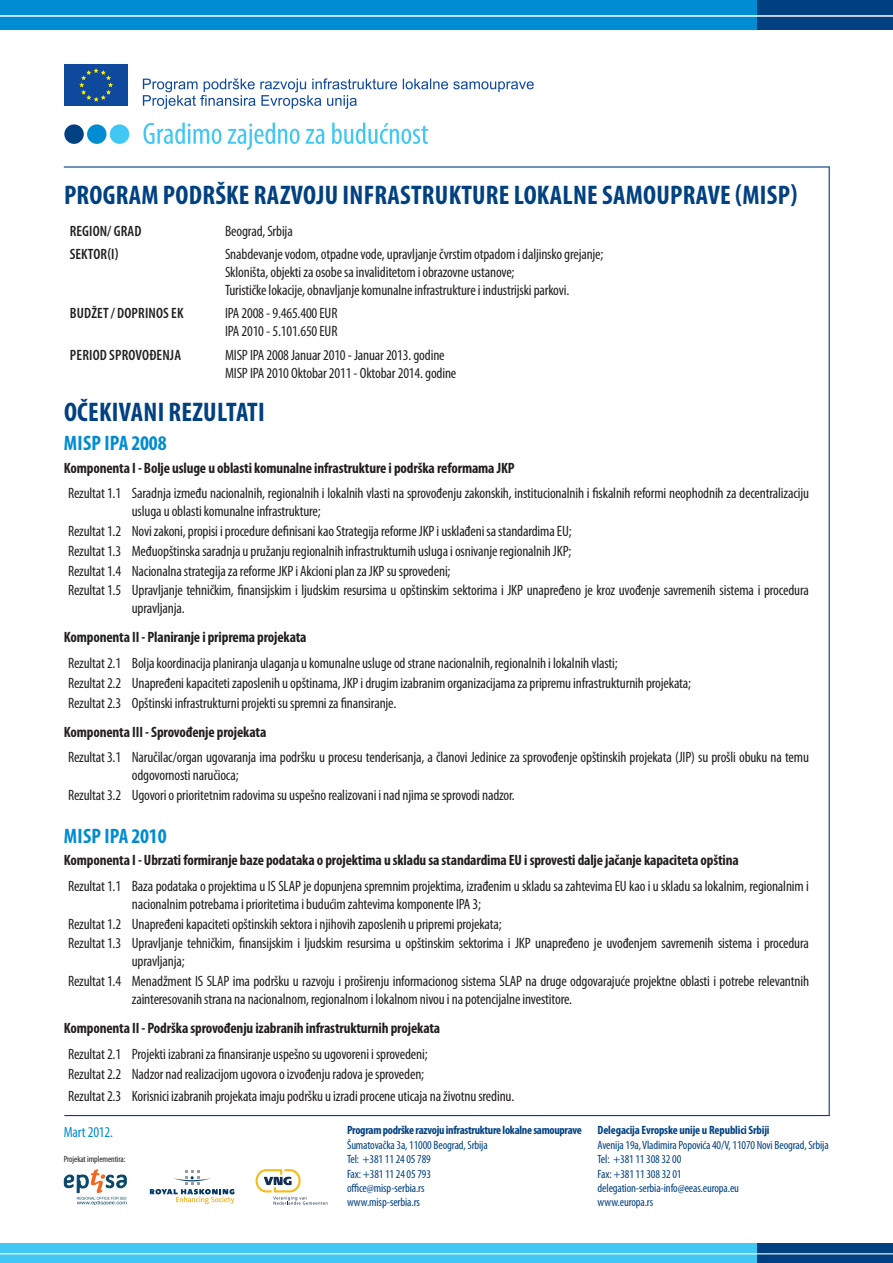
<style>
.page{position:relative;width:893px;height:1263px;background:#fff}
.page>*{position:absolute;margin:0;border:0;box-sizing:border-box;transform-origin:0 0}
.t1{font:700 condensed 27px "Myriad Pro";letter-spacing:.01em;color:#014181}
.t2{font:700 condensed 21px "Myriad Pro";color:#008cd2}
.t3{font:condensed 15px/19.8px "Myriad Pro";letter-spacing:-.01em;color:#231f20}
.t4{font:700 condensed 15px "Myriad Pro";letter-spacing:-.01em;color:#231f20}
.t5{font:600 condensed 15px "Myriad Pro";letter-spacing:.01em;color:#231f20}
.t6{font:condensed 15px "Myriad Pro";letter-spacing:-.01em;color:#008cd2}
.t7{font:condensed 12px/14.4px "Myriad Pro";letter-spacing:-.01em;color:#014181}
.t8{font:700 condensed 12px "Myriad Pro";letter-spacing:-.025em;color:#014181}
.t9{font:condensed 9px "Myriad Pro";letter-spacing:-.01em;color:#231f20}
</style>
<div class="page">
<div style="left:64px;top:64px;width:64px;height:42px;background:#0f499d"></div>
<svg style="left:79px;top:68px;width:34px;height:34px"></svg>
<svg style="left:143px;top:78px;width:391px;height:31px"></svg>
<div style="left:64px;top:124px;width:20px;height:20px;background:#014181;border-radius:50%"></div>
<div style="left:87px;top:124px;width:20px;height:20px;background:#008cd2;border-radius:50%"></div>
<div style="left:110px;top:124px;width:19px;height:20px;background:#40c7f4;border-radius:50%"></div>
<svg style="left:143px;top:123px;width:285px;height:27px"></svg>
<hr style="left:64px;top:166px;width:765px;height:2px;background:#014181">
<hr style="left:829px;top:166px;width:1px;height:950px;background:#014181">
<hr style="left:64px;top:1115px;width:766px;height:1px;background:#014181">
<svg style="left:64px;top:1169px;width:63px;height:36px"></svg>
<svg style="left:150px;top:1170px;width:84px;height:33px"></svg>
<svg style="left:255px;top:1169px;width:73px;height:36px"></svg>
<div style="left:0;top:0;width:893px;height:30px;background:#008cd2"></div>
<div style="left:758px;top:0;width:135px;height:30px;background:#014181"></div>
<hr style="left:0;top:15px;width:893px;height:2px;background:#fff">
<div style="left:0;top:1243px;width:893px;height:20px;background:#40c7f4"></div>
<div style="left:758px;top:1243px;width:135px;height:20px;background:#014181"></div>
<hr style="left:0;top:1253px;width:893px;height:1px;background:#fff">
<h1 class="t1" style="left:64px;top:178px;width:735px">PROGRAM PODRŠKE RAZVOJU INFRASTRUKTURE LOKALNE SAMOUPRAVE (MISP)</h1>
<p class="t5" style="left:70px;top:223px;width:73px">REGION/ GRAD</p>
<p class="t3" style="left:225px;top:221px;width:69px">Beograd, Srbija</p>
<p class="t5" style="left:70px;top:246px;width:50px">SEKTOR(I)</p>
<p class="t3" style="left:225px;top:245px;width:380px;line-height:18px">Snabdevanje vodom, otpadne vode, upravljanje čvrstim otpadom i daljinsko grejanje;<br>Skloništa, objekti za osobe sa invaliditetom i obrazovne ustanove;<br>Turističke lokacije, obnavljanje komunalne infrastrukture i industrijski parkovi.</p>
<p class="t5" style="left:70px;top:305px;width:115px">BUDŽET / DOPRINOS EK</p>
<p class="t3" style="left:225px;top:304px;width:114px;line-height:18px">IPA 2008 - 9.465.400 EUR<br>IPA 2010 - 5.101.650 EUR</p>
<p class="t5" style="left:70px;top:346px;width:113px">PERIOD SPROVOĐENJA</p>
<p class="t3" style="left:225px;top:345px;width:233px;line-height:18px">MISP IPA 2008 Januar 2010 - Januar 2013. godine<br>MISP IPA 2010 Oktobar 2011 - Oktobar 2014. godine</p>
<h1 class="t1" style="left:64px;top:395px;width:36px">Očekivani</h1>
<h1 class="t1" style="left:169px;top:395px;width:12px">rezultati</h1>
<h2 class="t2" style="left:64px;top:430px;width:104px">MISP IPA 2008</h2>
<p class="t4" style="left:64px;top:458px;width:452px">Komponenta I - Bolje usluge u oblasti komunalne infrastrukture i podrška reformama JKP</p>
<p class="t3" style="left:132px;top:484px;width:679px;line-height:18px;text-indent:-64px">Rezultat 1.1 Saradnja između nacionalnih, regionalnih i lokalnih vlasti na sprovođenju zakonskih, institucionalnih i fiskalnih reformi neophodnih za decentralizaciju usluga u oblasti komunalne infrastrukture;</p>
<p class="t3" style="left:68px;top:521px;width:742px">Rezultat 1.2 Novi zakoni, propisi i procedure definisani kao Strategija reforme JKP i usklađeni sa standardima EU;<br>Rezultat 1.3 Međuopštinska saradnja u pružanju regionalnih infrastrukturnih usluga i osnivanje regionalnih JKP;<br>Rezultat 1.4 Nacionalna strategija za reforme JKP i Akcioni plan za JKP su sprovedeni;<br>Rezultat 1.5 Upravljanje tehničkim, finansijskim i ljudskim resursima u opštinskim sektorima i JKP unapređeno je kroz uvođenje savremenih sistema i procedura</p>
<p class="t3" style="left:132px;top:598px;width:54px">upravljanja.</p>
<p class="t4" style="left:64px;top:628px;width:244px">Komponenta II - Planiranje i priprema projekata</p>
<p class="t3" style="left:68px;top:653px;width:624px">Rezultat 2.1 Bolja koordinacija planiranja ulaganja u komunalne usluge od strane nacionalnih, regionalnih i lokalnih vlasti;<br>Rezultat 2.2 Unapređeni kapaciteti zaposlenih u opštinama, JKP i drugim izabranim organizacijama za pripremu infrastrukturnih projekata;<br>Rezultat 2.3 Opštinski infrastrukturni projekti su spremni za finansiranje.</p>
<p class="t4" style="left:64px;top:722px;width:204px">Komponenta III - Sprovođenje projekata</p>
<p class="t3" style="left:132px;top:748px;width:679px;line-height:18px;text-indent:-64px">Rezultat 3.1 Naručilac/organ ugovaranja ima podršku u procesu tenderisanja, a članovi Jedinice za sprovođenje opštinskih projekata (JIP) su prošli obuku na temu odgovornosti naručioca;</p>
<p class="t3" style="left:68px;top:785px;width:448px">Rezultat 3.2 Ugovori o prioritetnim radovima su uspešno realizovani i nad njima se sprovodi nadzor.</p>
<h2 class="t2" style="left:64px;top:823px;width:104px">MISP IPA 2010</h2>
<p class="t4" style="left:64px;top:851px;width:677px">Komponenta I - Ubrzati formiranje baze podataka o projektima u skladu sa standardima EU i sprovesti dalje jačanje kapaciteta opština</p>
<p class="t3" style="left:132px;top:877px;width:679px;line-height:18px;text-indent:-64px">Rezultat 1.1 Baza podataka o projektima u IS SLAP je dopunjena spremnim projektima, izrađenim u skladu sa zahtevima EU kao i u skladu sa lokalnim, regionalnim i nacionalnim potrebama i prioritetima i budućim zahtevima komponente IPA 3;</p>
<p class="t3" style="left:68px;top:914px;width:742px">Rezultat 1.2 Unapređeni kapaciteti opštinskih sektora i njihovih zaposlenih u pripremi projekata;<br>Rezultat 1.3 Upravljanje tehničkim, finansijskim i ljudskim resursima u opštinskim sektorima i JKP unapređeno je uvođenjem savremenih sistema i procedura</p>
<p class="t3" style="left:68px;top:951px;width:743px;text-indent:64px">upravljanja;<br>Rezultat 1.4 Menadžment IS SLAP ima podršku u razvoju i proširenju informacionog sistema SLAP na druge odgovarajuće projektne oblasti i potrebe relevantnih</p>
<p class="t3" style="left:132px;top:989px;width:442px">zainteresovanih strana na nacionalnom, regionalnom i lokalnom nivou i na potencijalne investitore.</p>
<p class="t4" style="left:64px;top:1019px;width:378px">Komponenta II - Podrška sprovođenju izabranih infrastrukturnih projekata</p>
<p class="t3" style="left:68px;top:1044px;width:361px">Rezultat 2.1 Projekti izabrani za finansiranje uspešno su ugovoreni i sprovedeni;<br>Rezultat 2.2 Nadzor nad realizacijom ugovora o izvođenju radova je sproveden;</p>
<p class="t3" style="left:68px;top:1085px;width:448px">Rezultat 2.3 Korisnici izabranih projekata imaju podršku u izradi procene uticaja na životnu sredinu.</p>
<p class="t6" style="left:64px;top:1123px;width:51px">Mart 2012.</p>
<p class="t9" style="left:64px;top:1154px;width:63px">Projekat implementira:</p>
<p class="t8" style="left:347px;top:1123px;width:236px">Program podrške razvoju infrastrukture lokalne samouprave</p>
<p class="t7" style="left:347px;top:1137px;width:142px">Šumatovačka 3a, 11000 Beograd, Srbija<br>Tel: +381 11 24 05 789<br>Fax: +381 11 24 05 793 office@misp-serbia.rs www.misp-serbia.rs</p>
<p class="t8" style="left:598px;top:1123px;width:174px">Delegacija Evropske unije u Republici Srbiji</p>
<p class="t7" style="left:598px;top:1137px;width:233px">Avenija 19a, Vladimira Popovića 40/V, 11070 Novi Beograd, Srbija Tel: +381 11 308 32 00<br>Fax: +381 11 308 32 01<br>delegation-serbia-info@eeas.europa.eu<br>www.europa.rs</p>
</div>
